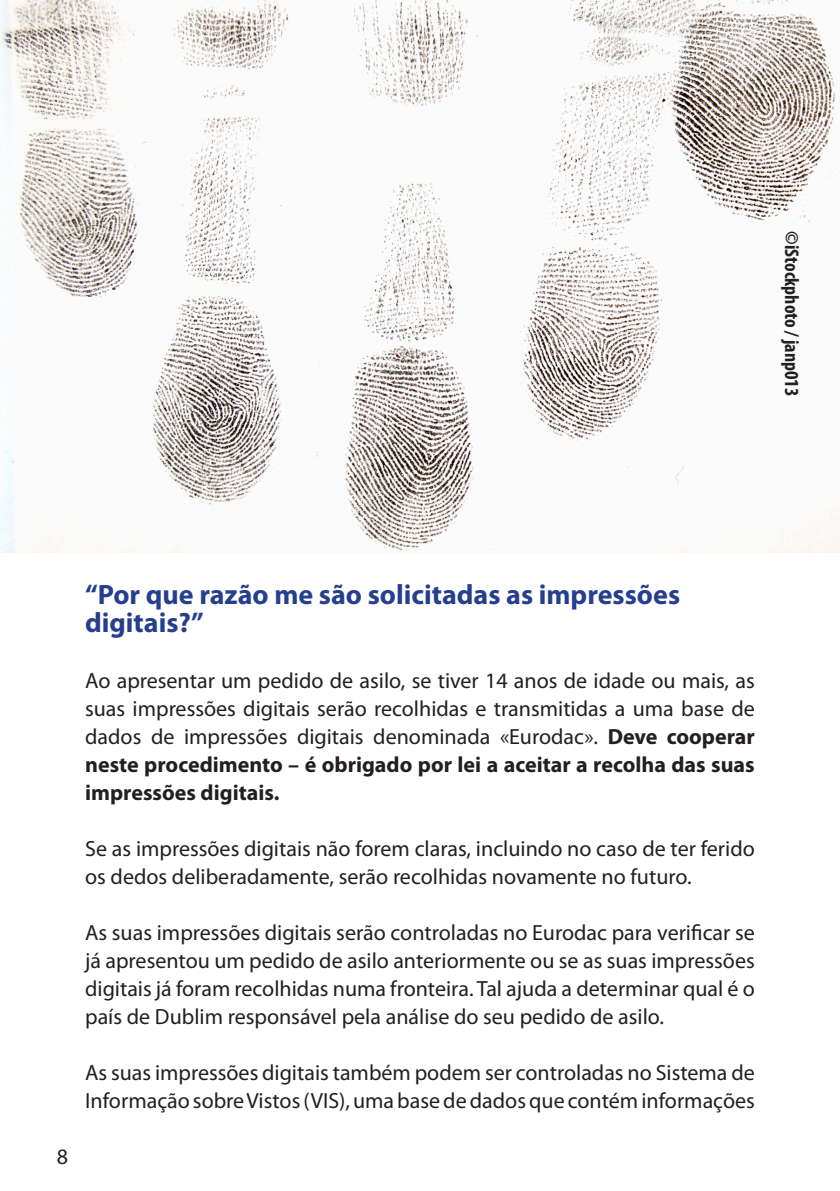
<style>
.page{position:relative;width:840px;height:1191px;background:#fff}
.page>*{position:absolute;margin:0;border:0;box-sizing:border-box;transform-origin:0 0}
.Default_question{font:700 28px/28px "Myriad Pro";color:#253f8e}
.Default{font:22px/28px "Myriad Pro";color:#231f20;text-align:justify}
.Footnote_Text{font:700 condensed 20px "Myriad Pro";color:#231f20}
.s1{font-weight:700}
</style>
<div class="page">
<img style="left:0;top:0;width:839px;height:553px">
<p class="Footnote_Text" style="left:804px;top:231px;width:167px;rotate:90deg">©iStockphoto / janp013</p>
<p class="Default" style="left:57px;top:1142px;width:13px">8</p>
<p class="Default_question" style="left:85px;top:580px;width:596px">“Por que razão me são solicitadas as impressões digitais?”</p>
<p class="Default" style="left:85px;top:666px;width:670px">Ao apresentar um pedido de asilo, se tiver 14 anos de idade ou mais, as suas impressões digitais serão recolhidas e transmitidas a uma base de dados de impressões digitais denominada «Eurodac». <span class="s1">Deve cooperar neste procedimento – é obrigado por lei a aceitar a recolha das suas impressões digitais.</span></p>
<p class="Default" style="left:85px;top:834px;width:671px">Se as impressões digitais não forem claras, incluindo no caso de ter ferido os dedos deliberadamente, serão recolhidas novamente no futuro.</p>
<p class="Default" style="left:85px;top:918px;width:670px">As suas impressões digitais serão controladas no Eurodac para verificar se já apresentou um pedido de asilo anteriormente ou se as suas impressões digitais já foram recolhidas numa fronteira. Tal ajuda a determinar qual é o país de Dublim responsável pela análise do seu pedido de asilo.</p>
<p class="Default" style="left:85px;top:1058px;width:670px">As suas impressões digitais também podem ser controladas no Sistema de<br>Informação sobre Vistos (VIS), uma base de dados que contém informações</p>
</div>
